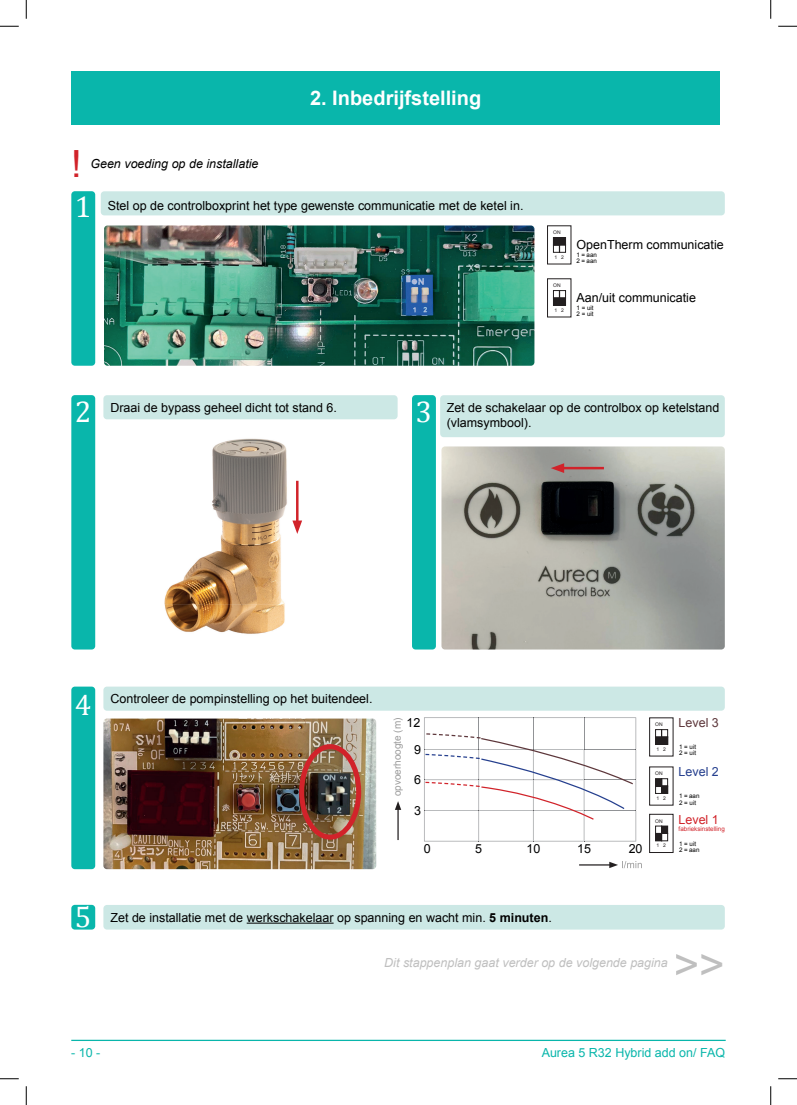
<style>
.page{position:relative;width:797px;height:1105px;background:#fff}
.page>*{position:absolute;margin:0;border:0;box-sizing:border-box;transform-origin:0 0}
.t1{font:43.75px "Arial";color:#bfbfbf}
.t2{font:37.5px "Arial";color:#d1232a}
.t3{font:30px "Cambria";color:#fff}
.t4{font:700 20px "Arial";color:#fff}
.t5{font:12.5px/15px "Arial";color:#000}
.t6{font:italic 12.5px "Arial";color:#bfbfbf}
.t7{font:12.5px "Arial";color:#09b6ab}
.t8{font:italic 12.5px "Arial";color:#000}
.t9{font:12.5px "Arial";color:#d1232a}
.t10{font:12.5px "Arial";color:#253f8e}
.t11{font:12.5px "Arial";color:#5d373b}
.t12{font:10px "Arial";color:#9c9c9c}
.t13{font:6.25px "Arial";color:#000}
.t14{font:6.25px "Arial";color:#d1232a}
.t15{font:5px "Arial";color:#231f20}
.s1{font-weight:700}
</style>
<div class="page">
<hr style="left:71px;top:1040px;width:654px;height:1px;background:#09b6ab">
<div style="left:103px;top:687px;width:621px;height:24px;background:#cce8e5;border-radius:4px"></div>
<div style="left:103px;top:905px;width:621px;height:24px;background:#cce8e5;border-radius:4px"></div>
<div style="left:103px;top:395px;width:294px;height:24px;background:#cce8e5;border-radius:4px"></div>
<div style="left:101px;top:191px;width:623px;height:24px;background:#cce8e5;border-radius:4px"></div>
<div style="left:440px;top:395px;width:284px;height:42px;background:#cce8e5;border-radius:4px"></div>
<hr style="left:247px;top:923px;width:86px;height:1px;background:#000">
<svg style="left:622px;top:861px;width:20px;height:7px"></svg>
<svg style="left:649px;top:814px;width:24px;height:39px"></svg>
<div style="left:655px;top:833px;width:6px;height:8px;background:#231f20"></div>
<div style="left:661px;top:833px;width:7px;height:8px;border:1px solid #231f20"></div>
<div style="left:661px;top:826px;width:6px;height:7px;background:#231f20"></div>
<div style="left:661px;top:826px;width:7px;height:8px;border:1px solid #231f20"></div>
<svg style="left:547px;top:225px;width:24px;height:40px"></svg>
<div style="left:553px;top:238px;width:6px;height:7px;background:#231f20"></div>
<div style="left:553px;top:237px;width:7px;height:8px;border:1px solid #231f20"></div>
<div style="left:559px;top:245px;width:7px;height:8px;border:1px solid #231f20"></div>
<div style="left:559px;top:238px;width:6px;height:7px;background:#231f20"></div>
<div style="left:559px;top:237px;width:7px;height:8px;border:1px solid #231f20"></div>
<svg style="left:547px;top:278px;width:24px;height:40px"></svg>
<div style="left:553px;top:298px;width:6px;height:7px;background:#231f20"></div>
<div style="left:553px;top:298px;width:7px;height:8px;border:1px solid #231f20"></div>
<div style="left:559px;top:290px;width:7px;height:8px;border:1px solid #231f20"></div>
<div style="left:559px;top:298px;width:6px;height:7px;background:#231f20"></div>
<div style="left:559px;top:298px;width:7px;height:8px;border:1px solid #231f20"></div>
<svg style="left:649px;top:766px;width:24px;height:40px"></svg>
<div style="left:655px;top:779px;width:6px;height:7px;background:#231f20"></div>
<div style="left:661px;top:786px;width:6px;height:7px;background:#231f20"></div>
<div style="left:661px;top:786px;width:7px;height:8px;border:1px solid #231f20"></div>
<svg style="left:649px;top:717px;width:24px;height:40px"></svg>
<div style="left:655px;top:737px;width:6px;height:7px;background:#231f20"></div>
<div style="left:655px;top:737px;width:7px;height:8px;border:1px solid #231f20"></div>
<div style="left:661px;top:737px;width:6px;height:7px;background:#231f20"></div>
<div style="left:661px;top:737px;width:7px;height:8px;border:1px solid #231f20"></div>
<div style="left:661px;top:729px;width:7px;height:8px;border:1px solid #231f20"></div>
<div style="left:655px;top:786px;width:7px;height:8px;border:1px solid #231f20"></div>
<div style="left:661px;top:778px;width:7px;height:8px;border:1px solid #231f20"></div>
<img style="left:103px;top:718px;width:273px;height:151px">
<div style="left:71px;top:687px;width:24px;height:182px;background:#09b6ab;border-radius:4px"></div>
<div style="left:71px;top:905px;width:24px;height:24px;background:#09b6ab;border-radius:4px"></div>
<div style="left:71px;top:395px;width:24px;height:254px;background:#09b6ab;border-radius:4px"></div>
<div style="left:71px;top:191px;width:24px;height:175px;background:#09b6ab;border-radius:4px"></div>
<div style="left:412px;top:395px;width:24px;height:254px;background:#09b6ab;border-radius:4px"></div>
<div style="left:299px;top:744px;width:62px;height:96px;border:5px solid #d1232a;border-radius:50%"></div>
<img style="left:164px;top:438px;width:135px;height:196px">
<img style="left:441px;top:446px;width:283px;height:203px">
<hr style="left:559px;top:467px;width:45px;height:2px;background:#d1232a">
<svg style="left:550px;top:463px;width:14px;height:10px"></svg>
<hr style="left:296px;top:481px;width:2px;height:44px;background:#d1232a">
<svg style="left:292px;top:520px;width:10px;height:14px"></svg>
<img style="left:104px;top:225px;width:430px;height:141px">
<div style="left:553px;top:245px;width:7px;height:8px;border:1px solid #231f20"></div>
<hr style="left:579px;top:864px;width:32px;height:1px;background:#231f20">
<svg style="left:609px;top:862px;width:9px;height:6px"></svg>
<hr style="left:397px;top:808px;width:1px;height:32px;background:#231f20">
<svg style="left:395px;top:801px;width:6px;height:9px"></svg>
<svg style="left:424px;top:717px;width:212px;height:125px"></svg>
<div style="left:71px;top:71px;width:649px;height:53px;background:#09b6ab"></div>
<svg style="left:0;top:25px;width:19px;height:2px"></svg>
<svg style="left:778px;top:25px;width:19px;height:2px"></svg>
<svg style="left:0;top:1078px;width:19px;height:1px"></svg>
<svg style="left:778px;top:1078px;width:19px;height:1px"></svg>
<svg style="left:25px;top:0;width:2px;height:19px"></svg>
<svg style="left:25px;top:1086px;width:2px;height:19px"></svg>
<svg style="left:770px;top:0;width:1px;height:19px"></svg>
<svg style="left:770px;top:1086px;width:1px;height:19px"></svg>
<h2 class="t2" style="left:71px;top:140px;width:12px">!</h2>
<p class="t8" style="left:90px;top:156px;width:170px">Geen voeding op de installatie</p>
<h3 class="t4" style="left:310px;top:85px;width:173px">2. Inbedrijfstelling</h3>
<h3 class="t3" style="left:75px;top:188px;width:18px">1</h3>
<p class="t5" style="left:108px;top:198px;width:417px">Stel op de controlboxprint het type gewenste communicatie met de ketel in.</p>
<p class="t15" style="left:553px;top:229px;width:9px">ON</p>
<p class="t15" style="left:554px;top:254px;width:4px">1</p>
<p class="t15" style="left:561px;top:254px;width:4px">2</p>
<p class="t15" style="left:553px;top:282px;width:9px">ON</p>
<p class="t15" style="left:554px;top:307px;width:4px">1</p>
<p class="t15" style="left:561px;top:307px;width:4px">2</p>
<p class="t5" style="left:576px;top:237px;width:149px">OpenTherm communicatie</p>
<p class="t13" style="left:576px;top:251px;width:22px">1 = aan</p>
<p class="t13" style="left:576px;top:257px;width:22px">2 = aan</p>
<p class="t5" style="left:576px;top:290px;width:121px">Aan/uit communicatie</p>
<p class="t13" style="left:576px;top:304px;width:19px">1 = uit</p>
<p class="t13" style="left:576px;top:310px;width:19px">2 = uit</p>
<h3 class="t3" style="left:75px;top:393px;width:18px">2</h3>
<p class="t5" style="left:110px;top:400px;width:228px">Draai de bypass geheel dicht tot stand 6.</p>
<h3 class="t3" style="left:415px;top:393px;width:18px">3</h3>
<p class="t5" style="left:446px;top:400px;width:274px">Zet de schakelaar op de controlbox op ketelstand (vlamsymbool).</p>
<h3 class="t3" style="left:75px;top:687px;width:18px">4</h3>
<p class="t5" style="left:110px;top:691px;width:263px">Controleer de pompinstelling op het buitendeel.</p>
<p class="t12" style="left:391px;top:796px;width:80px;rotate:-90deg">opvoerhoogte (m)</p>
<p class="t5" style="left:406px;top:715px;width:15px">12</p>
<p class="t5" style="left:414px;top:742px;width:8px">9</p>
<p class="t5" style="left:414px;top:772px;width:8px">6</p>
<p class="t5" style="left:414px;top:803px;width:8px">3</p>
<p class="t5" style="left:424px;top:841px;width:8px">0</p>
<p class="t15" style="left:655px;top:721px;width:9px">ON</p>
<p class="t11" style="left:678px;top:714px;width:42px">Level 3</p>
<p class="t15" style="left:656px;top:746px;width:4px">1</p>
<p class="t15" style="left:663px;top:746px;width:4px">2</p>
<p class="t13" style="left:679px;top:743px;width:19px">1 = uit</p>
<p class="t13" style="left:679px;top:749px;width:19px">2 = uit</p>
<p class="t15" style="left:655px;top:770px;width:9px">ON</p>
<p class="t10" style="left:678px;top:763px;width:42px">Level 2</p>
<p class="t15" style="left:656px;top:795px;width:4px">1</p>
<p class="t15" style="left:663px;top:795px;width:4px">2</p>
<p class="t13" style="left:679px;top:792px;width:22px">1 = aan</p>
<p class="t13" style="left:679px;top:798px;width:19px">2 = uit</p>
<p class="t15" style="left:655px;top:817px;width:9px">ON</p>
<p class="t5" style="left:475px;top:841px;width:8px">5</p>
<p class="t5" style="left:526px;top:841px;width:15px">10</p>
<p class="t5" style="left:577px;top:841px;width:15px">15</p>
<p class="t5" style="left:628px;top:841px;width:15px">20</p>
<p class="t15" style="left:656px;top:842px;width:4px">1</p>
<p class="t15" style="left:663px;top:842px;width:4px">2</p>
<p class="t9" style="left:678px;top:811px;width:42px">Level 1</p>
<p class="t14" style="left:678px;top:824px;width:48px">fabrieksinstelling</p>
<p class="t13" style="left:679px;top:840px;width:19px">1 = uit</p>
<p class="t13" style="left:679px;top:846px;width:22px">2 = aan</p>
<h3 class="t3" style="left:75px;top:898px;width:18px">5</h3>
<p class="t5" style="left:110px;top:910px;width:443px">Zet de installatie met de werkschakelaar op spanning en wacht min. <span class="s1">5 minuten</span>.</p>
<p class="t6" style="left:384px;top:955px;width:285px">Dit stappenplan gaat verder op de volgende pagina</p>
<h1 class="t1" style="left:673px;top:936px;width:53px">&gt;&gt;</h1>
<p class="t7" style="left:71px;top:1044px;width:31px">- 10 -</p>
<p class="t7" style="left:541px;top:1044px;width:185px">Aurea 5 R32 Hybrid add on/ FAQ</p>
</div>
